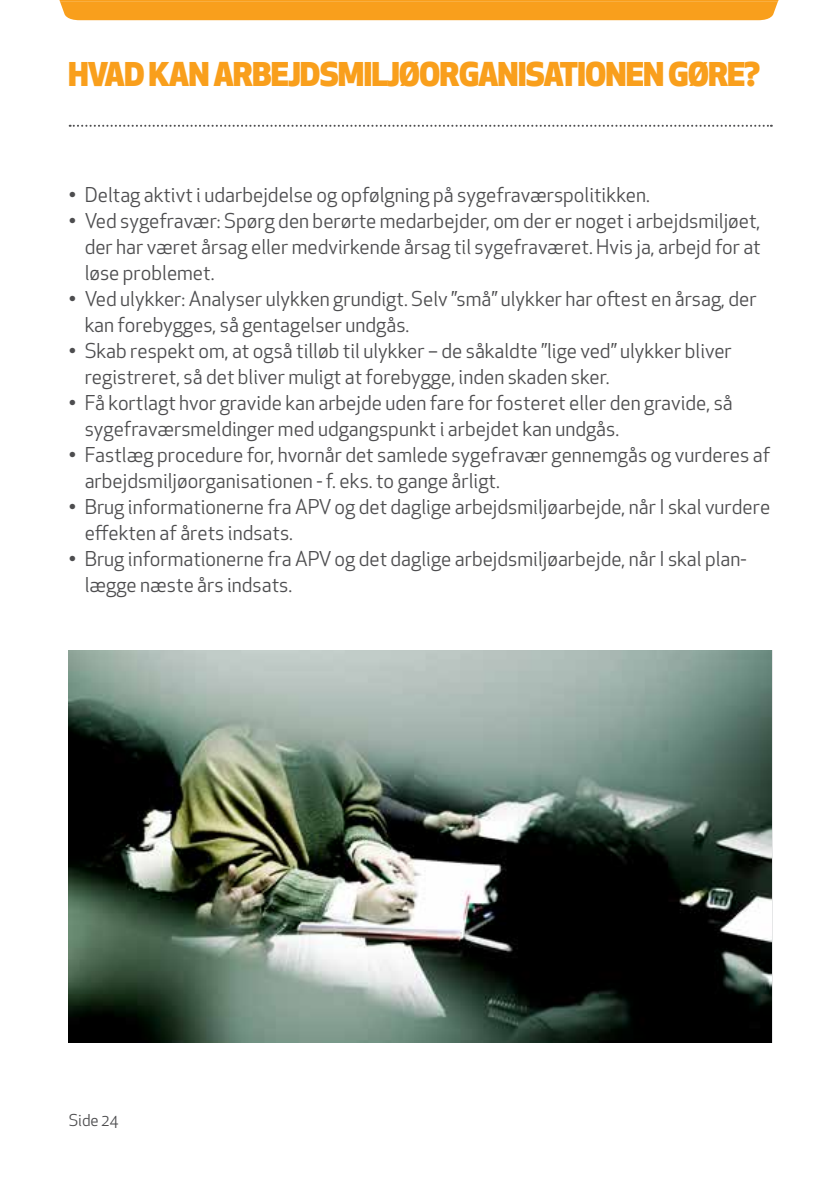
<style>
.page{position:relative;width:840px;height:1191px;background:#fff}
.page>*{position:absolute;margin:0;border:0;box-sizing:border-box;transform-origin:0 0}
.t1{font:800 32px "Apex New";letter-spacing:-.03em;color:#f99f1c}
.t2{font:20px/26px "Apex New";color:#4d4d4f}
.t3{font:16px "Apex New";color:#4d4d4f}
</style>
<div class="page">
<div style="left:59px;top:0;width:719px;height:20px;background:#f99f1c"></div>
<svg style="left:70px;top:125px;width:701px;height:2px"></svg>
<img style="left:69px;top:650px;width:702px;height:392px">
<h1 class="t1" style="left:68px;top:52px;width:693px">HVAD KAN ARBEJDSMILJØORGANISATIONEN GØRE?</h1>
<p class="t2" style="left:69px;top:182px;width:582px">• Deltag aktivt i udarbejdelse og opfølgning på sygefraværspolitikken.</p>
<p class="t2" style="left:85px;top:208px;width:677px;text-align:justify;text-indent:-16px">• Ved sygefravær: Spørg den berørte medarbejder, om der er noget i arbejdsmiljøet, der har været årsag eller medvirkende årsag til sygefraværet. Hvis ja, arbejd for at løse problemet.</p>
<p class="t2" style="left:85px;top:286px;width:673px;text-indent:-16px">• Ved ulykker: Analyser ulykken grundigt. Selv ”små” ulykker har oftest en årsag, der kan forebygges, så gentagelser undgås.</p>
<p class="t2" style="left:85px;top:338px;width:648px;text-indent:-16px">• Skab respekt om, at også tilløb til ulykker – de såkaldte ”lige ved” ulykker bliver registreret, så det bliver muligt at forebygge, inden skaden sker.</p>
<p class="t2" style="left:85px;top:390px;width:649px;text-indent:-16px">• Få kortlagt hvor gravide kan arbejde uden fare for fosteret eller den gravide, så sygefraværsmeldinger med udgangspunkt i arbejdet kan undgås.</p>
<p class="t2" style="left:85px;top:442px;width:686px;text-indent:-16px">• Fastlæg procedure for, hvornår det samlede sygefravær gennemgås og vurderes af arbejdsmiljøorganisationen - f. eks. to gange årligt.</p>
<p class="t2" style="left:85px;top:494px;width:686px;text-indent:-16px">• Brug informationerne fra APV og det daglige arbejdsmiljøarbejde, når I skal vurdere effekten af årets indsats.</p>
<p class="t2" style="left:85px;top:546px;width:663px;text-indent:-16px">• Brug informationerne fra APV og det daglige arbejdsmiljøarbejde, når I skal plan&shy;lægge næste års indsats.</p>
<p class="t3" style="left:69px;top:1110px;width:51px">Side 24</p>
</div>
